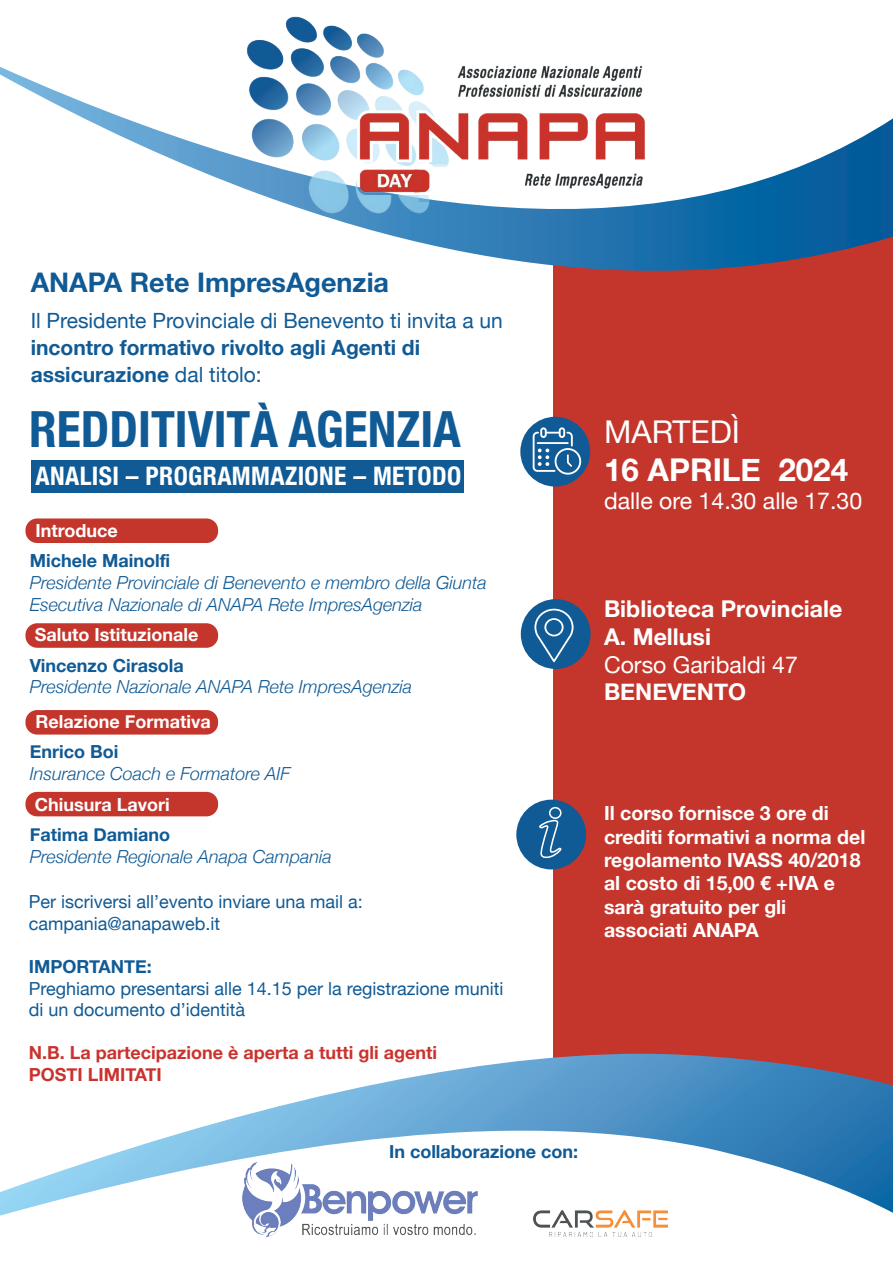
<style>
.page{position:relative;width:893px;height:1263px;background:#fff}
.page>*{position:absolute;margin:0;border:0;box-sizing:border-box;transform-origin:0 0}
.t1{font:700 condensed 49.8px "Helvetica Neue";color:#105a95}
.t2{font:700 31.35px "Helvetica Neue";color:#fff}
.t3{font:31.35px "Helvetica Neue";color:#fff}
.t4{font:700 27px "Helvetica Neue";color:#105a95}
.t5{font:700 condensed 25.5px "Helvetica Neue";letter-spacing:.015em;color:#fff}
.t6{font:700 23.1px/27.8px "Helvetica Neue";color:#fff}
.t7{font:23.1px "Helvetica Neue";color:#fff}
.t8{font:700 21px/27px "Helvetica Neue";color:#105a95}
.t9{font:21px "Helvetica Neue";color:#105a95}
.t10{font:700 19.5px/23.4px "Helvetica Neue";color:#fff}
.t11{font:italic 300 18px/21.6px "Helvetica Neue";color:#105a95}
.t12{font:18px/21.6px "Helvetica Neue";color:#105a95}
.t13{font:700 18px "Helvetica Neue";color:#105a95}
.t14{font:700 18px "Helvetica Neue";color:#fff}
.t15{font:700 18px/21.6px "Helvetica Neue";color:#ca332d}
.s1{font-weight:400}
</style>
<div class="page">
<div style="left:31px;top:460px;width:433px;height:33px;background:#105a95"></div>
<div style="left:25px;top:518px;width:193px;height:25px;background:#c4352c;border-radius:12px"></div>
<div style="left:25px;top:623px;width:193px;height:25px;background:#c4352c;border-radius:12px"></div>
<div style="left:25px;top:710px;width:193px;height:24px;background:#c4352c;border-radius:12px"></div>
<div style="left:25px;top:792px;width:193px;height:24px;background:#c4352c;border-radius:12px"></div>
<div style="left:553px;top:221px;width:340px;height:875px;background:#c4352c"></div>
<svg style="left:0;top:67px;width:893px;height:204px"></svg>
<svg style="left:0;top:1054px;width:893px;height:161px"></svg>
<img style="left:241px;top:16px;width:411px;height:205px">
<img style="left:226px;top:1151px;width:269px;height:87px">
<img style="left:534px;top:1210px;width:133px;height:26px">
<div style="left:520px;top:417px;width:70px;height:70px;background:#105a95;border-radius:50%"></div>
<div style="left:521px;top:599px;width:70px;height:70px;background:#105a95;border-radius:50%"></div>
<div style="left:516px;top:800px;width:70px;height:69px;background:#105a95;border-radius:50%"></div>
<svg style="left:534px;top:609px;width:40px;height:53px"></svg>
<div style="left:540px;top:427px;width:7px;height:11px;border:2px solid #fff;border-radius:2px"></div>
<div style="left:559px;top:427px;width:6px;height:11px;border:2px solid #fff;border-radius:2px"></div>
<div style="left:555px;top:448px;width:26px;height:27px;border:2px solid #fff;border-radius:50%"></div>
<svg style="left:532px;top:431px;width:42px;height:42px"></svg>
<svg style="left:537px;top:818px;width:27px;height:52px"></svg>
<div style="left:549px;top:807px;width:12px;height:12px;border:2px solid #fff;border-radius:50%"></div>
<h3 class="t4" style="left:31px;top:266px;width:360px">ANAPA Rete ImpresAgenzia</h3>
<p class="t9" style="left:31px;top:306px;width:474px">Il Presidente Provinciale di Benevento ti invita a un</p>
<p class="t8" style="left:31px;top:334px;width:391px">incontro formativo rivolto agli Agenti di assicurazione <span class="s1">dal titolo:</span></p>
<h1 class="t1" style="left:29px;top:388px;width:433px">REDDITIVITÀ AGENZIA</h1>
<h3 class="t5" style="left:36px;top:454px;width:427px">ANALISI – PROGRAMMAZIONE – METODO</h3>
<p class="t14" style="left:36px;top:519px;width:84px">Introduce</p>
<p class="t13" style="left:30px;top:550px;width:142px">Michele Mainolfi</p>
<p class="t11" style="left:30px;top:571px;width:459px">Presidente Provinciale di Benevento e membro della Giunta<br>Esecutiva Nazionale di ANAPA Rete ImpresAgenzia</p>
<p class="t14" style="left:35px;top:624px;width:165px">Saluto Istituzionale</p>
<p class="t13" style="left:30px;top:654px;width:155px">Vincenzo Cirasola</p>
<p class="t11" style="left:30px;top:675px;width:384px">Presidente Nazionale ANAPA Rete ImpresAgenzia</p>
<p class="t14" style="left:36px;top:710px;width:177px">Relazione Formativa</p>
<p class="t13" style="left:30px;top:741px;width:90px">Enrico Boi</p>
<p class="t11" style="left:30px;top:761px;width:262px">Insurance Coach e Formatore AIF</p>
<p class="t14" style="left:35px;top:793px;width:137px">Chiusura Lavori</p>
<p class="t13" style="left:30px;top:823px;width:142px">Fatima Damiano</p>
<p class="t11" style="left:30px;top:844px;width:304px">Presidente Regionale Anapa Campania</p>
<p class="t12" style="left:29px;top:892px;width:336px">Per iscriversi all’evento inviare una mail a: campania@anapaweb.it</p>
<p class="t13" style="left:29px;top:955px;width:124px">IMPORTANTE:</p>
<p class="t12" style="left:29px;top:978px;width:476px">Preghiamo presentarsi alle 14.15 per la registrazione muniti di un documento d’identità</p>
<p class="t15" style="left:29px;top:1042px;width:410px">N.B. La partecipazione è aperta a tutti gli agenti<br>POSTI LIMITATI</p>
<p class="t13" style="left:389px;top:1140px;width:191px">In collaborazione con:</p>
<h2 class="t3" style="left:604px;top:410px;width:137px">MARTEDÌ</h2>
<h2 class="t2" style="left:604px;top:450px;width:246px">16 APRILE 2024</h2>
<p class="t7" style="left:604px;top:484px;width:260px">dalle ore 14.30 alle 17.30</p>
<p class="t6" style="left:604px;top:594px;width:240px">Biblioteca Provinciale<br>A. Mellusi</p>
<p class="t7" style="left:604px;top:648px;width:195px">Corso Garibaldi 47</p>
<p class="t6" style="left:604px;top:678px;width:144px">BENEVENTO</p>
<p class="t10" style="left:604px;top:801px;width:263px">Il corso fornisce 3 ore di crediti formativi a norma del regolamento IVASS 40/2018 al costo di 15,00 € +IVA e sarà gratuito per gli associati ANAPA</p>
</div>
